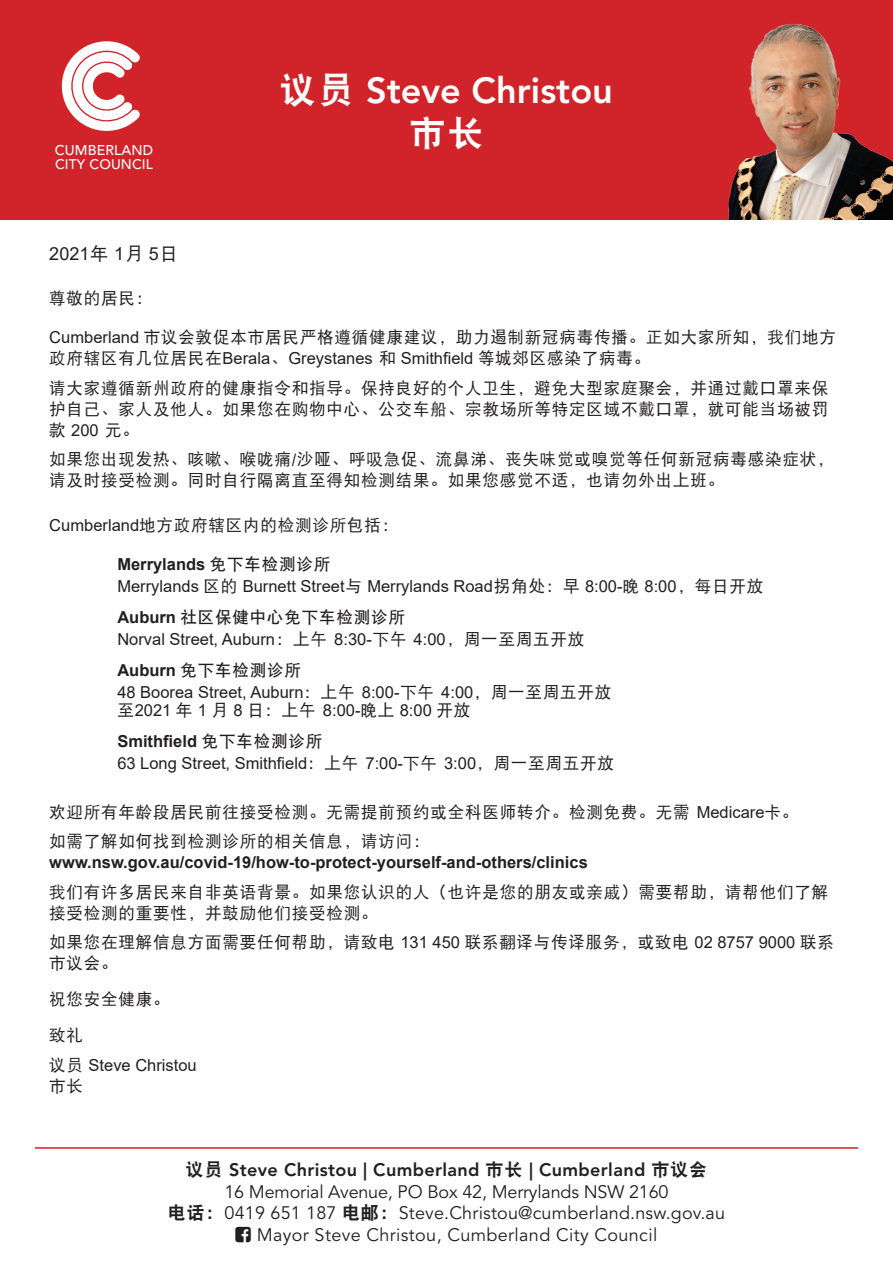
<style>
.page{position:relative;width:893px;height:1263px;background:#fff}
.page>*{position:absolute;margin:0;border:0;box-sizing:border-box;transform-origin:0 0}
.t1{font:800 36px/43.2px "Avenir LT Pro";color:#fff;text-align:center}
.t2{font:18px "Avenir LT Pro";letter-spacing:.01em;color:#231f20}
.t3{font:800 18px "Avenir LT Pro";letter-spacing:.02em;color:#231f20}
.t4{font:18px "Avenir LT Pro";letter-spacing:-.01em;color:#231f20}
.t5{font:18px "Arial";color:#231f20}
.t6{font:16.5px/21px "DFP Hei W5";letter-spacing:.05em;color:#231f20}
.t7{font:16.5px "Arial";color:#231f20}
.t8{font:700 16.5px/21px "Arial";color:#231f20}
.t9{font:16.5px "DFP Hei W7";letter-spacing:.05em;color:#231f20}
.t10{font:500 13.95px "Avenir LT Pro";letter-spacing:.01em;color:#fff}
.t11{font:500 13.8px "Avenir LT Pro";letter-spacing:.01em;color:#fff}
.s1{font-family:"DFP Hei W5"}
.s2{font-family:"DFP Hei W9";font-weight:400}
.s3{font-family:"Arial"}
.s4{font-family:"DFP Hei W7";font-weight:400}
.s5{font-family:"Arial";font-weight:700}
.s6{font-family:"DFP Hei W5";font-weight:400}
.s7{font-family:"DFP Hei W9"}
</style>
<div class="page">
<div style="left:0;top:0;width:893px;height:220px;background:#d1232a"></div>
<svg style="left:61px;top:41px;width:79px;height:90px"></svg>
<img style="left:728px;top:24px;width:165px;height:196px">
<hr style="left:35px;top:1147px;width:823px;height:2px;background:#d1232a">
<p class="t10" style="left:55px;top:142px;width:100px">CUMBERLAND</p>
<p class="t11" style="left:55px;top:156px;width:99px">CITY COUNCIL</p>
<p class="t5" style="left:49px;top:242px;width:130px">2021<span class="s1">年</span> 1<span class="s1">月</span> 5<span class="s1">日</span></p>
<p class="t1" style="left:280px;top:69px;width:334px"><span class="s2">议员</span> Steve Christou<span class="s2">市长</span></p>
<p class="t6" style="left:49px;top:288px;width:105px">尊敬的居民：</p>
<p class="t6" style="left:49px;top:327px;width:788px"><span class="s3">Cumberland</span> 市议会敦促本市居民严格遵循健康建议，助力遏制新冠病毒传播。正如大家所知，我们地方政府辖区有几位居民在<span class="s3">Berala</span>、<span class="s3">Greystanes</span> 和 <span class="s3">Smithfield</span> 等城郊区感染了病毒。</p>
<p class="t6" style="left:49px;top:377px;width:780px;text-align:justify">请大家遵循新州政府的健康指令和指导。保持良好的个人卫生，避免大型家庭聚会，并通过戴口罩来保护自己、家人及他人。如果您在购物中心、公交车船、宗教场所等特定区域不戴口罩，就可能当场被罚款 <span class="s3">200</span> 元。</p>
<p class="t6" style="left:49px;top:449px;width:786px">如果您出现发热、咳嗽、喉咙痛/沙哑、呼吸急促、流鼻涕、丧失味觉或嗅觉等任何新冠病毒感染症状，请及时接受检测。同时自行隔离直至得知检测结果。如果您感觉不适，也请勿外出上班。</p>
<p class="t6" style="left:49px;top:514px;width:350px"><span class="s3">Cumberland</span>地方政府辖区内的检测诊所包括：</p>
<p class="t8" style="left:117px;top:554px;width:215px">Merrylands <span class="s4">免下车检测诊所</span></p>
<p class="t7" style="left:117px;top:575px;width:647px">Merrylands <span class="s1">区的</span> Burnett Street<span class="s1">与</span> Merrylands Road<span class="s1">拐角处：早</span> 8:00-<span class="s1">晚</span> 8:00<span class="s1">，每日开放</span></p>
<p class="t9" style="left:117px;top:608px;width:289px"><span class="s5">Auburn</span> 社区保健中心免下车检测诊所</p>
<p class="t7" style="left:117px;top:628px;width:468px">Norval Street, Auburn<span class="s1">：上午</span> 8:30-<span class="s1">下午</span> 4:00<span class="s1">，周一至周五开放</span></p>
<p class="t9" style="left:117px;top:661px;width:185px"><span class="s5">Auburn</span> 免下车检测诊所</p>
<p class="t7" style="left:117px;top:681px;width:495px">48 Boorea Street, Auburn<span class="s1">：上午</span> 8:00-<span class="s1">下午</span> 4:00<span class="s1">，周一至周五开放</span></p>
<p class="t7" style="left:117px;top:699px;width:354px"><span class="s1">至</span>2021 <span class="s1">年</span> 1 <span class="s1">月</span> 8 <span class="s1">日：上午</span> 8:00-<span class="s1">晚上</span> 8:00 <span class="s1">开放</span></p>
<p class="t8" style="left:117px;top:731px;width:206px">Smithfield <span class="s4">免下车检测诊所</span></p>
<p class="t7" style="left:117px;top:752px;width:498px">63 Long Street, Smithfield<span class="s1">：上午</span> 7:00-<span class="s1">下午</span> 3:00<span class="s1">，周一至周五开放</span></p>
<p class="t6" style="left:49px;top:801px;width:751px">欢迎所有年龄段居民前往接受检测。无需提前预约或全科医师转介。检测免费。无需 <span class="s3">Medicare</span>卡。</p>
<p class="t8" style="left:49px;top:831px;width:540px"><span class="s6">如需了解如何找到检测诊所的相关信息，请访问：</span>www.nsw.gov.au/covid-19/how-to-protect-yourself-and-others/clinics</p>
<p class="t6" style="left:49px;top:881px;width:780px">我们有许多居民来自非英语背景。如果您认识的人（也许是您的朋友或亲戚）需要帮助，请帮他们了解接受检测的重要性，并鼓励他们接受检测。</p>
<p class="t6" style="left:49px;top:931px;width:786px">如果您在理解信息方面需要任何帮助，请致电 <span class="s3">131 450</span> 联系翻译与传译服务，或致电 <span class="s3">02 8757 9000</span> 联系市议会。</p>
<p class="t6" style="left:49px;top:988px;width:122px">祝您安全健康。</p>
<p class="t6" style="left:49px;top:1024px;width:35px">致礼</p>
<p class="t7" style="left:49px;top:1053px;width:149px"><span class="s1">议员</span> Steve Christou</p>
<p class="t6" style="left:49px;top:1075px;width:35px">市长</p>
<p class="t3" style="left:186px;top:1159px;width:523px"><span class="s2">议员</span> Steve Christou | Cumberland <span class="s2">市长</span> | Cumberland <span class="s2">市议会</span></p>
<p class="t4" style="left:224px;top:1180px;width:446px">16 Memorial Avenue, PO Box 42, Merrylands NSW 2160</p>
<p class="t2" style="left:168px;top:1202px;width:559px"><span class="s7">电话：</span>0419 651 187 <span class="s7">电邮：</span>Steve.Christou@cumberland.nsw.gov.au</p>
<p class="t2" style="left:257px;top:1224px;width:402px">Mayor Steve Christou, Cumberland City Council</p>
</div>
